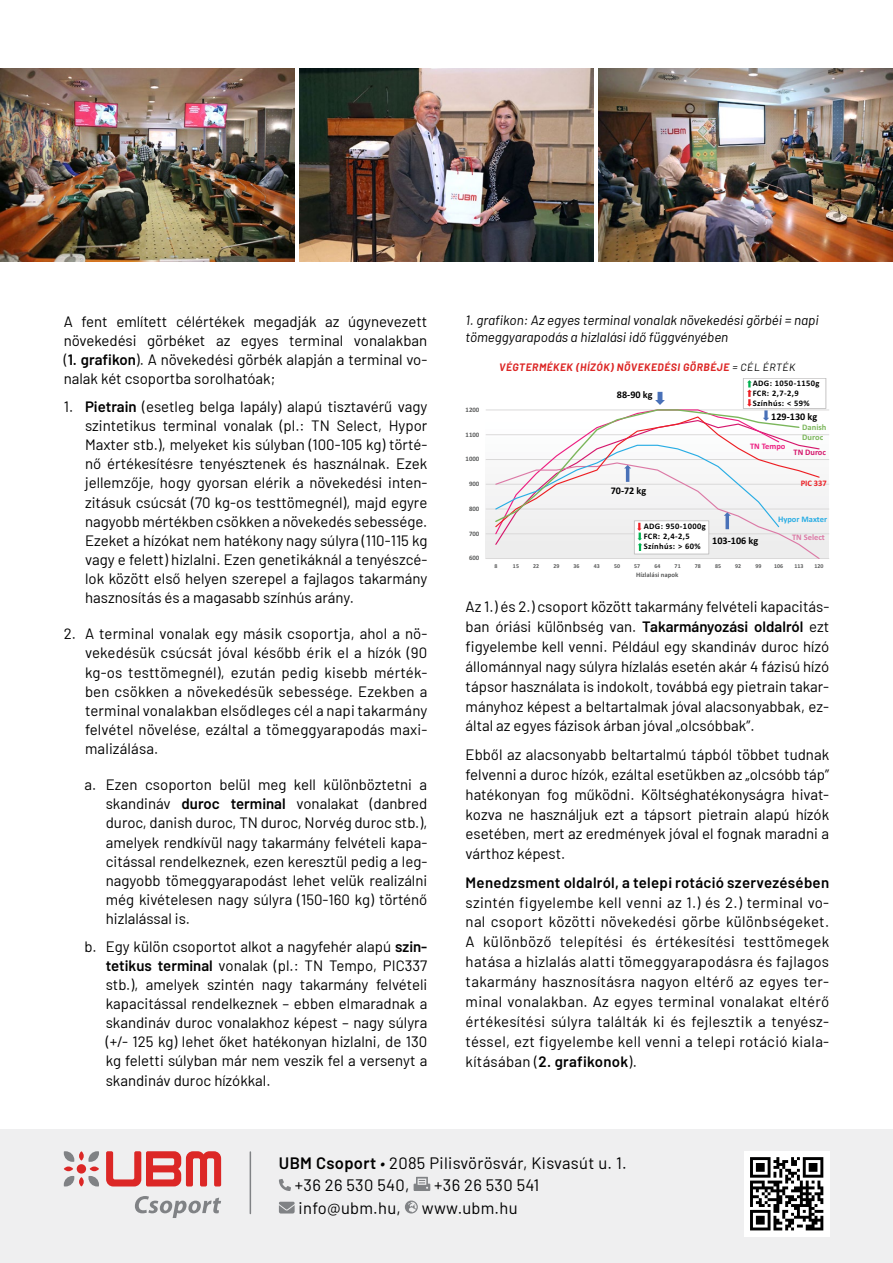
<style>
.page{position:relative;width:893px;height:1263px;background:#fff}
.page>*{position:absolute;margin:0;border:0;box-sizing:border-box;transform-origin:0 0}
.t1{font:16.5px/22.5px "Barlow";letter-spacing:.02em;color:#000}
.t2{font:15px/19.2px "Barlow";color:#000;text-align:justify}
.t3{font:600 15px "Barlow";letter-spacing:.02em;color:#000}
.t4{font:italic 13.5px/16.2px "Barlow";color:#000}
.t5{font:italic 700 10.5px "Barlow";letter-spacing:.05em;color:#dc2726}
.t6{font:700 10.2px "Calibri";color:#000}
.t7{font:700 8.4px/10.2px "Calibri";letter-spacing:.045em;color:#000}
.t8{font:700 8.4px "Calibri";color:#29ade4}
.t9{font:700 8.4px/10.2px "Calibri";color:#7bb65b}
.t10{font:700 8.4px "Calibri";color:#dc7aa6}
.t11{font:700 8.4px "Calibri";color:#d5186d}
.t12{font:700 8.4px "Calibri";color:#ed1f81}
.t13{font:700 8.4px "Calibri";color:#ed1f24}
.t14{font:700 6.75px "Calibri";color:#595a5a}
.t15{font:700 5.85px "Calibri";color:#595a5a}
.s1{font-weight:600}
.s2{font-weight:400;color:#000}
.s3{font-style:italic}
</style>
<div class="page">
<img style="left:0;top:68px;width:295px;height:193px">
<img style="left:299px;top:68px;width:295px;height:193px">
<img style="left:598px;top:68px;width:295px;height:193px">
<div style="left:0;top:1129px;width:893px;height:134px;background:#efeff0"></div>
<div style="left:744px;top:1151px;width:85px;height:85px;background:#fff"></div>
<svg style="left:750px;top:1157px;width:73px;height:73px"></svg>
<hr style="left:250px;top:1152px;width:1px;height:61px;background:#808285">
<svg style="left:279px;top:1179px;width:12px;height:12px"></svg>
<svg style="left:414px;top:1177px;width:16px;height:14px"></svg>
<svg style="left:279px;top:1202px;width:16px;height:11px"></svg>
<svg style="left:405px;top:1200px;width:13px;height:13px"></svg>
<svg style="left:106px;top:1151px;width:115px;height:35px"></svg>
<div style="left:77px;top:1164px;width:9px;height:9px;background:#dc2726;border-radius:50%"></div>
<svg style="left:64px;top:1176px;width:10px;height:10px"></svg>
<svg style="left:88px;top:1176px;width:11px;height:10px"></svg>
<svg style="left:88px;top:1151px;width:11px;height:11px"></svg>
<svg style="left:64px;top:1151px;width:10px;height:11px"></svg>
<div style="left:64px;top:1166px;width:9px;height:5px;background:#dc2726;border-radius:50%"></div>
<div style="left:90px;top:1166px;width:9px;height:5px;background:#dc2726;border-radius:50%"></div>
<svg style="left:79px;top:1151px;width:5px;height:10px"></svg>
<div style="left:79px;top:1177px;width:5px;height:9px;background:#dc2726;border-radius:50%"></div>
<svg style="left:135px;top:1196px;width:86px;height:22px"></svg>
<svg style="left:486px;top:405px;width:343px;height:5px"></svg>
<div style="left:486px;top:437px;width:343px;height:7px;background:#fbfcfc"></div>
<div style="left:486px;top:444px;width:343px;height:8px;background:#fafbfb"></div>
<div style="left:486px;top:452px;width:343px;height:7px;background:#f9f9fa"></div>
<div style="left:486px;top:459px;width:343px;height:8px;background:#f8f8f8"></div>
<div style="left:486px;top:467px;width:343px;height:7px;background:#f7f7f7"></div>
<div style="left:486px;top:474px;width:343px;height:7px;background:#f6f6f6"></div>
<div style="left:486px;top:481px;width:343px;height:8px;background:#f5f5f5"></div>
<div style="left:486px;top:489px;width:343px;height:7px;background:#f4f4f4"></div>
<div style="left:486px;top:496px;width:343px;height:8px;background:#f3f3f4"></div>
<svg style="left:486px;top:504px;width:343px;height:7px"></svg>
<div style="left:486px;top:511px;width:343px;height:8px;background:#f1f1f1"></div>
<div style="left:486px;top:519px;width:343px;height:7px;background:#f0f0f0"></div>
<div style="left:486px;top:526px;width:343px;height:8px;background:#efefef"></div>
<div style="left:486px;top:534px;width:343px;height:7px;background:#eee"></div>
<div style="left:486px;top:541px;width:343px;height:17px;background:#ededed"></div>
<hr style="left:486px;top:533px;width:343px;height:1px;background:#dad9d9">
<hr style="left:486px;top:509px;width:343px;height:1px;background:#dad9d9">
<hr style="left:486px;top:484px;width:343px;height:1px;background:#dad9d9">
<hr style="left:486px;top:459px;width:343px;height:1px;background:#dad9d9">
<hr style="left:486px;top:434px;width:343px;height:1px;background:#dad9d9">
<hr style="left:486px;top:410px;width:343px;height:1px;background:#dad9d9">
<hr style="left:486px;top:558px;width:343px;height:1px;background:#dad9d9">
<div style="left:743px;top:378px;width:83px;height:31px;background:#fff"></div>
<div style="left:743px;top:378px;width:83px;height:31px;border:1px solid #c6c5c5"></div>
<svg style="left:494px;top:380px;width:326px;height:179px"></svg>
<p class="t2" style="left:64px;top:311px;width:365px">A fent említett célértékek megadják az úgynevezett növekedési görbéket az egyes terminal vonalakban (<span class="s1">1. grafikon</span>). A növekedési görbék alapján a terminal vo&shy;nalak két csoportba sorolhatóak;</p>
<p class="t2" style="left:85px;top:396px;width:344px;text-indent:-21px">1. <span class="s1">Pietrain</span> (esetleg belga lapály) alapú tisztavérű vagy szintetikus terminal vonalak (pl.: TN Select, Hypor Maxter stb.), melyeket kis súlyban (100-105 kg) törté&shy;nő értékesítésre tenyésztenek és használnak. Ezek jellemzője, hogy gyorsan elérik a növekedési inten&shy;zitásuk csúcsát (70 kg-os testtömegnél), majd egyre nagyobb mértékben csökken a növekedés sebessége.<br>Ezeket a hízókat nem hatékony nagy súlyra (110-115 kg vagy e felett) hizlalni. Ezen genetikáknál a tenyészcé&shy;lok között első helyen szerepel a fajlagos takarmány hasznosítás és a magasabb színhús arány.</p>
<p class="t2" style="left:85px;top:623px;width:344px;text-indent:-21px">2. A terminal vonalak egy másik csoportja, ahol a nö&shy;vekedésük csúcsát jóval később érik el a hízók (90 kg-os testtömegnél), ezután pedig kisebb mérték&shy;ben csökken a növekedésük sebessége. Ezekben a terminal vonalakban elsődleges cél a napi takarmány felvétel növelése, ezáltal a tömeggyarapodás maxi&shy;malizálása.</p>
<p class="t2" style="left:106px;top:774px;width:323px;text-indent:-21px">a. Ezen csoporton belül meg kell különböztetni a skandináv <span class="s1">duroc terminal</span> vonalakat (danbred duroc, danish duroc, TN duroc, Norvég duroc stb.), amelyek rendkívül nagy takarmány felvételi kapa&shy;citással rendelkeznek, ezen keresztül pedig a leg&shy;nagyobb tömeggyarapodást lehet velük realizálni még kivételesen nagy súlyra (150-160 kg) történő hizlalással is.</p>
<p class="t2" style="left:106px;top:935px;width:323px;text-indent:-21px">b. Egy külön csoportot alkot a nagyfehér alapú <span class="s1">szin&shy;tetikus terminal</span> vonalak (pl.: TN Tempo, PIC337 stb.), amelyek szintén nagy takarmány felvételi kapacitással rendelkeznek – ebben elmaradnak a skandináv duroc vonalakhoz képest – nagy súlyra (+/- 125 kg) lehet őket hatékonyan hizlalni, de 130 kg feletti súlyban már nem veszik fel a versenyt a skandináv duroc hízókkal.</p>
<p class="t4" style="left:466px;top:311px;width:355px">1. grafikon: Az egyes terminal vonalak növekedési görbéi = napi tömeggyarapodás a hizlalási idő függvényében</p>
<p class="t5" style="left:499px;top:360px;width:298px">VÉGTERMÉKEK (HÍZÓK) NÖVEKEDÉSI GÖRBÉJE <span class="s2">= CÉL ÉRTÉK</span></p>
<p class="t14" style="left:466px;top:405px;width:15px">1200</p>
<p class="t14" style="left:466px;top:430px;width:15px">1100</p>
<p class="t14" style="left:466px;top:454px;width:15px">1000</p>
<p class="t14" style="left:469px;top:479px;width:12px">900</p>
<p class="t14" style="left:469px;top:504px;width:12px">800</p>
<p class="t14" style="left:469px;top:529px;width:12px">700</p>
<p class="t14" style="left:469px;top:553px;width:12px">600</p>
<p class="t6" style="left:617px;top:387px;width:37px">88-90 kg</p>
<p class="t7" style="left:753px;top:378px;width:68px">ADG: 1050-1150g<br>FCR: 2,7-2,9<br>Színhús: &lt; 59%</p>
<p class="t6" style="left:771px;top:410px;width:47px">129-130 kg</p>
<p class="t12" style="left:750px;top:440px;width:37px">TN Tempo</p>
<p class="t9" style="left:802px;top:422px;width:26px">Danish<br>Duroc</p>
<p class="t11" style="left:793px;top:447px;width:34px">TN Duroc</p>
<p class="t6" style="left:611px;top:483px;width:37px">70-72 kg</p>
<p class="t7" style="left:644px;top:521px;width:64px">ADG: 950-1000g<br>FCR: 2,4-2,5<br>Színhús: &gt; 60%</p>
<p class="t6" style="left:712px;top:533px;width:47px">103-106 kg</p>
<p class="t13" style="left:801px;top:477px;width:28px">PIC 337</p>
<p class="t8" style="left:778px;top:513px;width:51px">Hypor Maxter</p>
<p class="t10" style="left:792px;top:531px;width:34px">TN Select</p>
<p class="t15" style="left:494px;top:562px;width:5px">8</p>
<p class="t15" style="left:513px;top:562px;width:8px">15</p>
<p class="t15" style="left:533px;top:562px;width:8px">22</p>
<p class="t15" style="left:553px;top:562px;width:8px">29</p>
<p class="t15" style="left:574px;top:562px;width:8px">36</p>
<p class="t15" style="left:594px;top:562px;width:8px">43</p>
<p class="t15" style="left:614px;top:562px;width:8px">50</p>
<p class="t15" style="left:634px;top:562px;width:8px">57</p>
<p class="t15" style="left:654px;top:562px;width:8px">64</p>
<p class="t15" style="left:675px;top:562px;width:8px">71</p>
<p class="t15" style="left:695px;top:562px;width:8px">78</p>
<p class="t15" style="left:715px;top:562px;width:8px">85</p>
<p class="t15" style="left:735px;top:562px;width:8px">92</p>
<p class="t15" style="left:755px;top:562px;width:8px">99</p>
<p class="t15" style="left:774px;top:562px;width:11px">106</p>
<p class="t15" style="left:794px;top:562px;width:11px">113</p>
<p class="t15" style="left:815px;top:562px;width:11px">120</p>
<p class="t14" style="left:636px;top:570px;width:44px">Hízlalási napok</p>
<p class="t2" style="left:466px;top:596px;width:365px;line-height:19.8px">Az 1.) és 2.) csoport között takarmány felvételi kapacitás&shy;ban óriási különbség van. <span class="s1">Takarmányozási oldalról</span> ezt figyelembe kell venni. Például egy skandináv duroc hízó állománnyal nagy súlyra hízlalás esetén akár 4 fázisú hízó tápsor használata is indokolt, továbbá egy pietrain takar&shy;mányhoz képest a beltartalmak jóval alacsonyabbak, ez&shy;által az egyes fázisok árban jóval „olcsóbbak”.</p>
<p class="t2" style="left:466px;top:743px;width:365px;line-height:19.8px">Ebből az alacsonyabb beltartalmú tápból többet tudnak felvenni a duroc hízók, ezáltal esetükben az „olcsóbb táp” hatékonyan fog működni. Költséghatékonyságra hivat&shy;kozva ne használjuk ezt a tápsort pietrain alapú hízók esetében, mert az eredmények jóval el fognak maradni a várthoz képest.</p>
<p class="t3" style="left:466px;top:871px;width:365px">Menedzsment oldalról, a telepi rotáció szervezésében</p>
<p class="t2" style="left:466px;top:891px;width:365px;line-height:20px">szintén figyelembe kell venni az 1.) és 2.) terminal vo&shy;nal csoport közötti növekedési görbe különbségeket.<br>A különböző telepítési és értékesítési testtömegek hatása a hizlalás alatti tömeggyarapodásra és fajlagos takarmány hasznosításra nagyon eltérő az egyes ter&shy;minal vonalakban. Az egyes terminal vonalakat eltérő értékesítési súlyra találták ki és fejlesztik a tenyész&shy;téssel, ezt figyelembe kell venni a telepi rotáció kiala&shy;kításában (<span class="s1">2. grafikonok</span>).</p>
<p class="t1" style="left:295px;top:1150px;width:333px;text-indent:-16px"><span class="s1">UBM Csoport</span> <span class="s3">•</span> 2085 Pilisvörösvár, Kisvasút u. 1. +36 26 530 540,</p>
<p class="t1" style="left:434px;top:1172px;width:106px">+36 26 530 541</p>
<p class="t1" style="left:299px;top:1195px;width:104px">info@ubm.hu,</p>
<p class="t1" style="left:422px;top:1195px;width:97px">www.ubm.hu</p>
</div>
